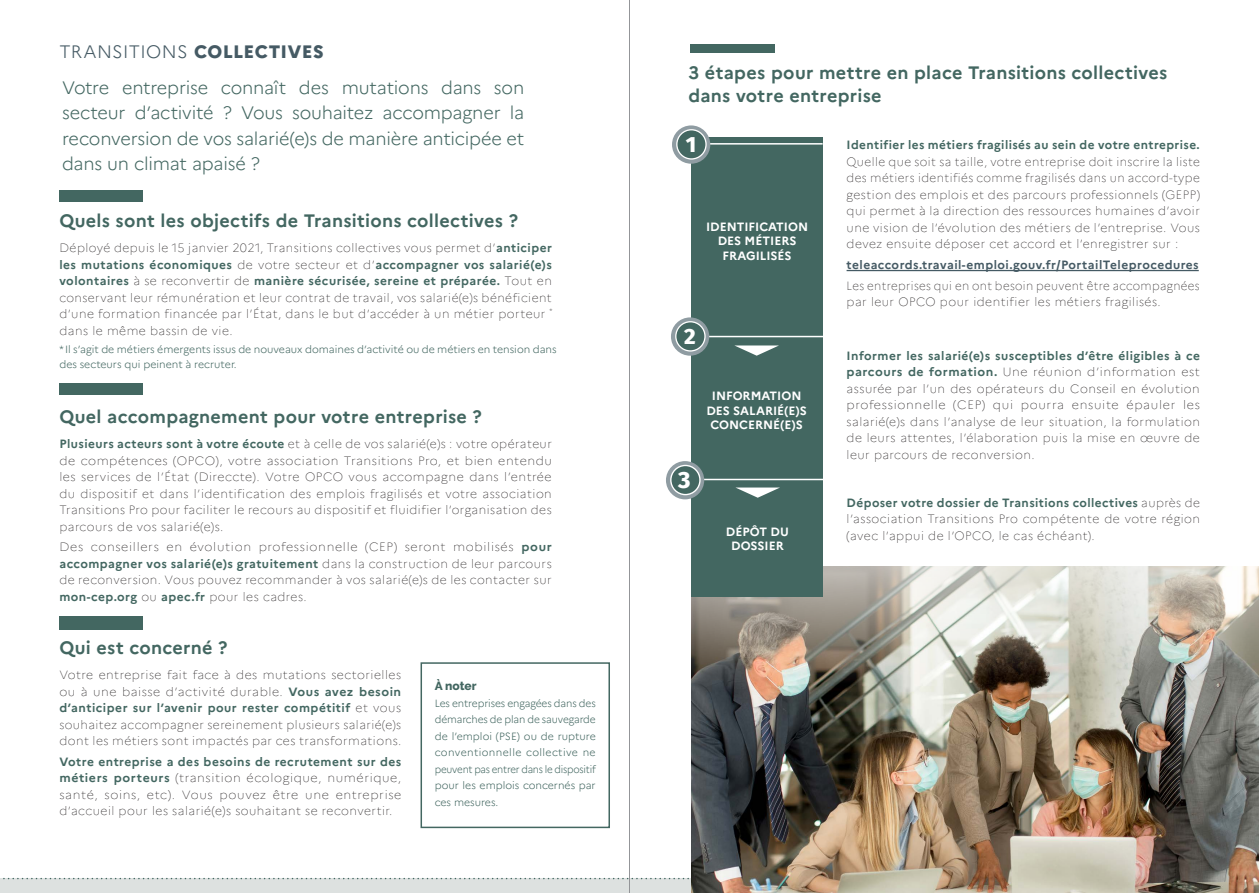
<style>
.page{position:relative;width:1259px;height:893px;background:#fff}
.page>*{position:absolute;margin:0;border:0;box-sizing:border-box;transform-origin:0 0}
.t1{font:800 23.55px "Fira Sans";color:#fff}
.t2{font:800 22.2px "Fira Sans";color:#fff}
.titre_2{font:700 18px/22.5px "Marianne";letter-spacing:.015em;color:#436761}
.chapo{font:300 18px/25.5px "Marianne";letter-spacing:-.015em;color:#436761;text-align:justify}
.titre_2-2{font:300 18px "Marianne";letter-spacing:.02em;color:#455a64}
.TXT_COURANT{font:100 12px/16.5px "Marianne";letter-spacing:.04em;color:#231f20;text-align:justify}
.TXT_COURANT-2{font:100 12px/16.5px "Marianne";letter-spacing:.04em;color:#231f20;scale:.95 1}
.t3{font:700 12px/14.4px "Marianne";color:#fff;text-align:center}
.TXT_COURANT-3{font:700 12px "Marianne";letter-spacing:.04em;color:#455a64}
.A_noter_titre{font:800 12px "Raleway";letter-spacing:-.005em;color:#436761}
.A_NOTER_COURANT{font:300 10.5px/16.5px "Marianne";color:#436761;text-align:justify}
.courant1-2-3{font:300 10.5px/15px "Marianne";color:#436761}
.s1{font-weight:800}
.s2{font-weight:700;color:#436761}
</style>
<div class="page">
<div style="left:0;top:878px;width:691px;height:15px;background:#dde1e0"></div>
<img style="left:691px;top:567px;width:568px;height:326px">
<div style="left:691px;top:137px;width:132px;height:459px;background:#436761"></div>
<div style="left:690px;top:45px;width:84px;height:8px;background:#436761"></div>
<div style="left:59px;top:190px;width:84px;height:11px;background:#436761"></div>
<div style="left:59px;top:617px;width:84px;height:13px;background:#436761"></div>
<hr style="left:846px;top:270px;width:352px;height:1px;background:#455a64">
<div style="left:420px;top:662px;width:190px;height:166px;border:2px solid #436761"></div>
<div style="left:59px;top:383px;width:84px;height:12px;background:#436761"></div>
<hr style="left:629px;top:0;width:1px;height:893px;background:#939598">
<hr style="left:685px;top:336px;width:138px;height:1px;background:#fff">
<hr style="left:690px;top:143px;width:132px;height:2px;background:#fff">
<hr style="left:689px;top:479px;width:134px;height:1px;background:#fff">
<svg style="left:672px;top:125px;width:38px;height:39px"></svg>
<div style="left:677px;top:130px;width:29px;height:29px;background:#436761;border-radius:50%"></div>
<div style="left:676px;top:129px;width:30px;height:31px;border:1px solid #fff;border-radius:50%"></div>
<svg style="left:671px;top:317px;width:38px;height:39px"></svg>
<div style="left:676px;top:322px;width:29px;height:29px;background:#436761;border-radius:50%"></div>
<div style="left:675px;top:321px;width:30px;height:31px;border:1px solid #fff;border-radius:50%"></div>
<svg style="left:666px;top:461px;width:38px;height:38px"></svg>
<div style="left:671px;top:465px;width:29px;height:30px;background:#436761;border-radius:50%"></div>
<div style="left:670px;top:465px;width:30px;height:30px;border:1px solid #fff;border-radius:50%"></div>
<svg style="left:734px;top:345px;width:45px;height:11px"></svg>
<svg style="left:735px;top:487px;width:45px;height:11px"></svg>
<p class="titre_2-2" style="left:59px;top:41px;width:266px">TRANSITIONS <span class="s1">COLLECTIVES</span></p>
<p class="chapo" style="left:62px;top:75px;width:464px">Votre entreprise connaît des mutations dans son secteur d’activité ? Vous souhaitez accompagner la reconversion de vos salarié(e)s de manière anticipée et dans un climat apaisé ?</p>
<p class="titre_2" style="left:59px;top:209px;width:460px">Quels sont les objectifs de Transitions collectives ?</p>
<p class="TXT_COURANT" style="left:59px;top:239px;width:495px">Déployé depuis le 15 janvier 2021, Transitions collectives vous permet d’<span class="s2">anticiper les mutations économiques</span> de votre secteur et d’<span class="s2">accompagner vos salarié(e)s volontaires</span> à se reconvertir de <span class="s2">manière sécurisée, sereine et préparée.</span> Tout en conservant leur rémunération et leur contrat de travail, vos salarié(e)s bénéficient d’une formation financée par l’État, dans le but d’accéder à un métier porteur <sup>* </sup>dans le même bassin de vie.</p>
<p class="courant1-2-3" style="left:59px;top:342px;width:499px">* Il s’agit de métiers émergents issus de nouveaux domaines d’activité ou de métiers en tension dans des secteurs qui peinent à recruter.</p>
<p class="titre_2" style="left:59px;top:405px;width:424px">Quel accompagnement pour votre entreprise ?</p>
<p class="TXT_COURANT" style="left:59px;top:435px;width:494px"><span class="s2">Plusieurs acteurs sont à votre écoute</span> et à celle de vos salarié(e)s : votre opérateur de compétences (OPCO), votre association Transitions Pro, et bien entendu les services de l’État (Direccte). Votre OPCO vous accompagne dans l’entrée du dispositif et dans l’identification des emplois fragilisés et votre association Transitions Pro pour faciliter le recours au dispositif et fluidifier l’organisation des parcours de vos salarié(e)s.</p>
<p class="TXT_COURANT" style="left:59px;top:539px;width:494px">Des conseillers en évolution professionnelle (CEP) seront mobilisés <span class="s2">pour accompagner vos salarié(e)s gratuitement</span> dans la construction de leur parcours de reconversion. Vous pouvez recommander à vos salarié(e)s de les contacter sur <span class="s2">mon-cep.org</span> ou <span class="s2">apec.fr</span> pour les cadres.</p>
<p class="titre_2" style="left:59px;top:636px;width:170px">Qui est concerné ?</p>
<p class="TXT_COURANT" style="left:59px;top:667px;width:343px">Votre entreprise fait face à des mutations sectorielles ou à une baisse d’activité durable. <span class="s2">Vous avez besoin d’anticiper sur l’avenir pour rester compétitif</span> et vous souhaitez accompagner sereinement plusieurs salarié(e)s dont les métiers sont impactés par ces transformations.</p>
<p class="TXT_COURANT" style="left:59px;top:753px;width:343px"><span class="s2">Votre entreprise a des besoins de recrutement sur des métiers porteurs</span> (transition écologique, numérique, santé, soins, etc). Vous pouvez être une entreprise d’accueil pour les salarié(e)s souhaitant se reconvertir.</p>
<p class="A_noter_titre" style="left:435px;top:679px;width:43px">À noter</p>
<p class="A_NOTER_COURANT" style="left:435px;top:694px;width:162px">Les entreprises engagées dans des démarches de plan de sauvegarde de l’emploi (PSE) ou de rupture conventionnelle collective ne peuvent pas entrer dans le dispositif pour les emplois concernés par ces mesures.</p>
<p class="titre_2" style="left:688px;top:61px;width:480px">3 étapes pour mettre en place Transitions collectives dans votre entreprise</p>
<p class="t2" style="left:686px;top:125px;width:12px">1</p>
<p class="t3" style="left:706px;top:220px;width:104px">IDENTIFICATION<br>DES MÉTIERS<br>FRAGILISÉS</p>
<p class="t2" style="left:684px;top:317px;width:13px">2</p>
<p class="t1" style="left:678px;top:460px;width:14px">3</p>
<p class="t3" style="left:706px;top:389px;width:102px">INFORMATION<br>DES SALARIÉ(E)S<br>CONCERNÉ(E)S</p>
<p class="t3" style="left:726px;top:524px;width:64px">DÉPÔT DU<br>DOSSIER</p>
<p class="TXT_COURANT" style="left:846px;top:137px;width:355px"><span class="s2">Identifier les métiers fragilisés au sein de votre entreprise.<br></span>Quelle que soit sa taille, votre entreprise doit inscrire la liste des métiers identifiés comme fragilisés dans un accord-type gestion des emplois et des parcours professionnels (GEPP) qui permet à la direction des ressources humaines d’avoir une vision de l’évolution des métiers de l’entreprise. Vous devez ensuite déposer cet accord et l’enregistrer sur :</p>
<p class="TXT_COURANT-3" style="left:846px;top:257px;width:354px">teleaccords.travail-emploi.gouv.fr/PortailTeleprocedures</p>
<p class="TXT_COURANT-2" style="left:846px;top:277px;width:373px">Les entreprises qui en ont besoin peuvent être accompagnées par leur OPCO pour identifier les métiers fragilisés.</p>
<p class="TXT_COURANT" style="left:846px;top:347px;width:355px"><span class="s2">Informer les salarié(e)s susceptibles d’être éligibles à ce parcours de formation.</span> Une réunion d’information est assurée par l’un des opérateurs du Conseil en évolution professionnelle (CEP) qui pourra ensuite épauler les salarié(e)s dans l’analyse de leur situation, la formulation de leurs attentes, l’élaboration puis la mise en œuvre de leur parcours de reconversion.</p>
<p class="TXT_COURANT" style="left:846px;top:494px;width:355px"><span class="s2">Déposer votre dossier de Transitions collectives</span> auprès de l’association Transitions Pro compétente de votre région (avec l’appui de l’OPCO, le cas échéant).</p>
</div>
